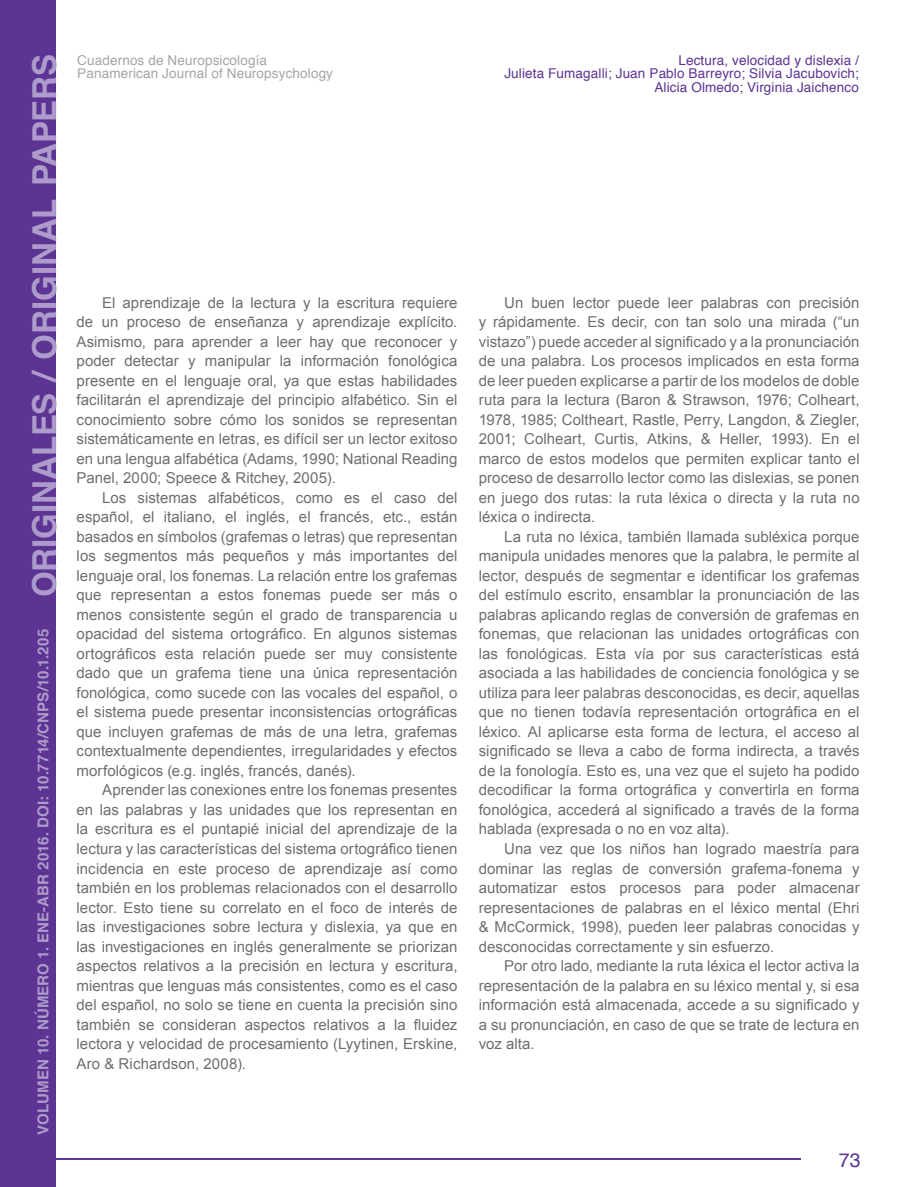
<style>
.page{position:relative;width:915px;height:1187px;background:#fff}
.page>*{position:absolute;margin:0;border:0;box-sizing:border-box;transform-origin:0 0}
.t1{font:19.5px "Helvetica";color:#5d3393}
.t2{font:15px/19.5px "Arial";letter-spacing:.005em;color:#6d6e71;text-align:justify}
.t3{font:700 15px "Helvetica";letter-spacing:.01em;color:#ad9ccb}
.t4{font:13.5px/13.5px "Helvetica";letter-spacing:.01em;color:#5d3393;text-align:right}
.t5{font:13.5px/13.5px "Helvetica";letter-spacing:.01em;color:#a3a5a8}
.s1{font-size:33px}
</style>
<div class="page">
<div style="left:0;top:0;width:55px;height:1186px;background:#5d3393"></div>
<hr style="left:0;top:1157px;width:800px;height:2px;background:#5d3393">
<p class="t3" style="left:31px;top:1134px;width:1081px;rotate:-90deg">VOLUMEN 10. NÚMERO 1. ENE-ABR 2016. DOI: 10.7714/CNPS/10.1.205 <span class="s1">ORIGINALES / ORIGINAL PAPERS</span></p>
<p class="t5" style="left:77px;top:54px;width:257px">Cuadernos de Neuropsicología<br>Panamerican Journal of Neuropsychology</p>
<p class="t2" style="left:77px;top:293px;width:382px;text-indent:26px">El aprendizaje de la lectura y la escritura requiere de un proceso de enseñanza y aprendizaje explícito.<br>Asimismo, para aprender a leer hay que reconocer y poder detectar y manipular la información fonológica presente en el lenguaje oral, ya que estas habilidades facilitarán el aprendizaje del principio alfabético. Sin el conocimiento sobre cómo los sonidos se representan sistemáticamente en letras, es difícil ser un lector exitoso en una lengua alfabética (Adams, 1990; National Reading Panel, 2000; Speece &amp; Ritchey, 2005).</p>
<p class="t2" style="left:77px;top:488px;width:382px;text-indent:26px">Los sistemas alfabéticos, como es el caso del español, el italiano, el inglés, el francés, etc., están basados en símbolos (grafemas o letras) que representan los segmentos más pequeños y más importantes del lenguaje oral, los fonemas. La relación entre los grafemas que representan a estos fonemas puede ser más o menos consistente según el grado de transparencia u opacidad del sistema ortográfico. En algunos sistemas ortográficos esta relación puede ser muy consistente dado que un grafema tiene una única representación fonológica, como sucede con las vocales del español, o el sistema puede presentar inconsistencias ortográficas que incluyen grafemas de más de una letra, grafemas contextualmente dependientes, irregularidades y efectos morfológicos (e.g. inglés, francés, danés).</p>
<p class="t2" style="left:77px;top:780px;width:382px;text-indent:26px">Aprender las conexiones entre los fonemas presentes en las palabras y las unidades que los representan en la escritura es el puntapié inicial del aprendizaje de la lectura y las características del sistema ortográfico tienen incidencia en este proceso de aprendizaje así como también en los problemas relacionados con el desarrollo lector. Esto tiene su correlato en el foco de interés de las investigaciones sobre lectura y dislexia, ya que en las investigaciones en inglés generalmente se priorizan aspectos relativos a la precisión en lectura y escritura, mientras que lenguas más consistentes, como es el caso del español, no solo se tiene en cuenta la precisión sino también se consideran aspectos relativos a la fluidez lectora y velocidad de procesamiento (Lyytinen, Erskine, Aro &amp; Richardson, 2008).</p>
<p class="t4" style="left:504px;top:54px;width:356px">Lectura, velocidad y dislexia /<br>Julieta Fumagalli; Juan Pablo Barreyro; Silvia Jacubovich;<br>Alicia Olmedo; Virginia Jaichenco</p>
<p class="t2" style="left:478px;top:293px;width:382px;text-indent:26px">Un buen lector puede leer palabras con precisión y rápidamente. Es decir, con tan solo una mirada (“un vistazo”) puede acceder al significado y a la pronunciación de una palabra. Los procesos implicados en esta forma de leer pueden explicarse a partir de los modelos de doble ruta para la lectura (Baron &amp; Strawson, 1976; Colheart, 1978, 1985; Coltheart, Rastle, Perry, Langdon, &amp; Ziegler, 2001; Colheart, Curtis, Atkins, &amp; Heller, 1993). En el marco de estos modelos que permiten explicar tanto el proceso de desarrollo lector como las dislexias, se ponen en juego dos rutas: la ruta léxica o directa y la ruta no léxica o indirecta.</p>
<p class="t2" style="left:478px;top:527px;width:382px;text-indent:26px">La ruta no léxica, también llamada subléxica porque manipula unidades menores que la palabra, le permite al lector, después de segmentar e identificar los grafemas del estímulo escrito, ensamblar la pronunciación de las palabras aplicando reglas de conversión de grafemas en fonemas, que relacionan las unidades ortográficas con las fonológicas. Esta vía por sus características está asociada a las habilidades de conciencia fonológica y se utiliza para leer palabras desconocidas, es decir, aquellas que no tienen todavía representación ortográfica en el léxico. Al aplicarse esta forma de lectura, el acceso al significado se lleva a cabo de forma indirecta, a través de la fonología. Esto es, una vez que el sujeto ha podido decodificar la forma ortográfica y convertirla en forma fonológica, accederá al significado a través de la forma hablada (expresada o no en voz alta).</p>
<p class="t2" style="left:478px;top:839px;width:382px;text-indent:26px">Una vez que los niños han logrado maestría para dominar las reglas de conversión grafema-fonema y automatizar estos procesos para poder almacenar representaciones de palabras en el léxico mental (Ehri &amp; McCormick, 1998), pueden leer palabras conocidas y desconocidas correctamente y sin esfuerzo.</p>
<p class="t2" style="left:478px;top:956px;width:382px;text-indent:26px">Por otro lado, mediante la ruta léxica el lector activa la representación de la palabra en su léxico mental y, si esa información está almacenada, accede a su significado y a su pronunciación, en caso de que se trate de lectura en voz alta.</p>
<h1 class="t1" style="left:838px;top:1144px;width:23px">73</h1>
</div>
